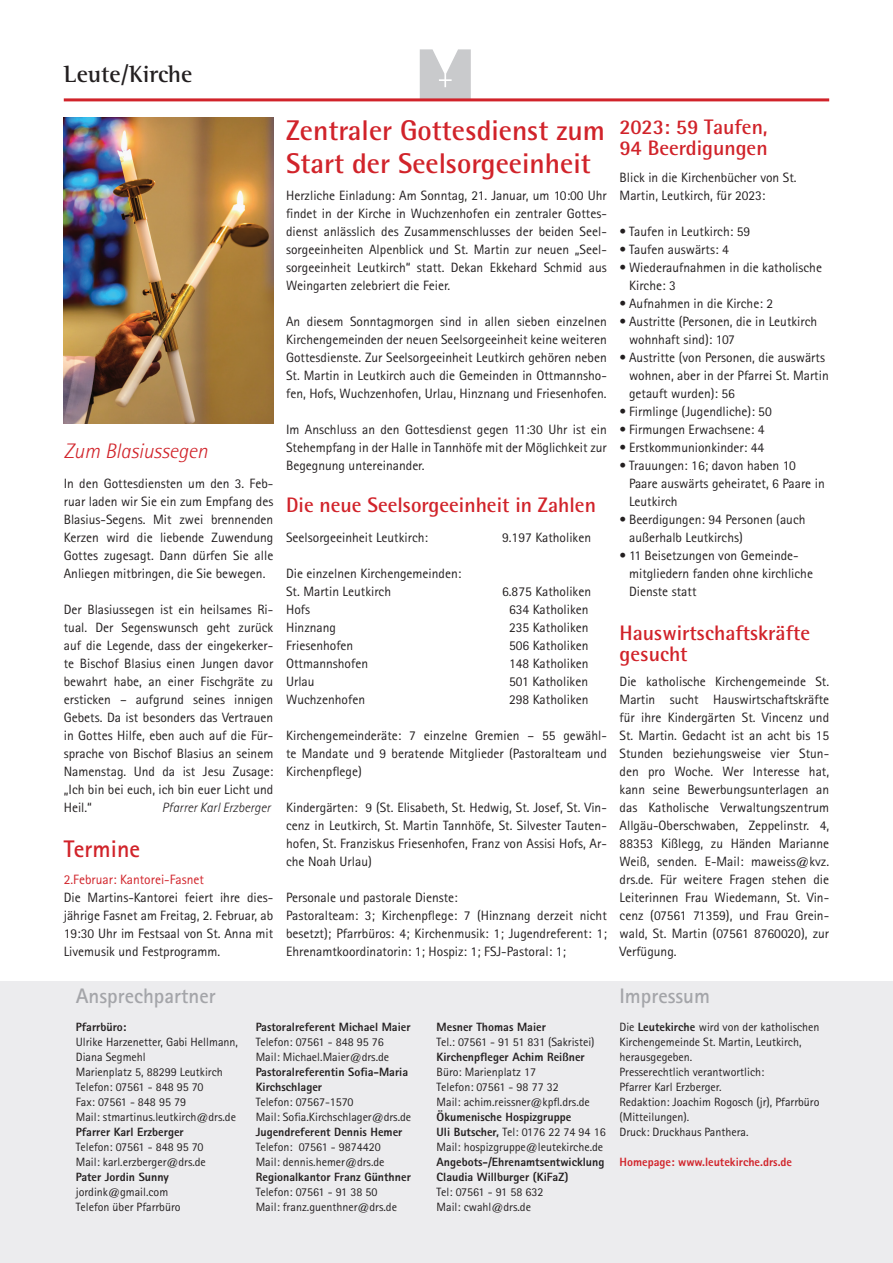
<style>
.page{position:relative;width:893px;height:1263px;background:#fff}
.page>*{position:absolute;margin:0;border:0;box-sizing:border-box;transform-origin:0 0}
.t1{font:700 28.5px/33px "Rotis Semi Sans";color:#d1232a}
.t2{font:700 24px "Rotis Semi Serif";color:#231f20}
.t3{font:700 24px "Rotis Sans Serif";color:#d1232a}
.t4{font:700 21px/21px "Rotis Semi Sans";color:#d1232a}
.t5{font:700 21px "Rotis Sans Serif";color:#a4a5a9}
.t6{font:italic 300 21px "Rotis Semi Sans";color:#d1232a}
.t7{font:13.5px/18px "Rotis Sans Serif";color:#231f20;text-align:justify}
.t8{font:13.5px "Rotis Sans Serif";color:#d1232a}
.t9{font:italic 300 13.5px "Rotis Sans Serif";color:#231f20}
.t10{font:12px/15px "Rotis Sans Serif";color:#231f20}
.t11{font:800 12px/15px "Rotis Sans Serif";color:#231f20}
.t12{font:800 12px "Rotis Sans Serif";color:#d1232a}
.s1{font-weight:800}
</style>
<div class="page">
<div style="left:0;top:982px;width:892px;height:281px;background:#ececee"></div>
<svg style="left:420px;top:49px;width:51px;height:49px;background:#d1d2d4"></svg>
<hr style="left:64px;top:98px;width:765px;height:3px;background:#d1232a">
<img style="left:64px;top:118px;width:209px;height:306px">
<h2 class="t2" style="left:64px;top:59px;width:130px">Leute/Kirche</h2>
<h3 class="t6" style="left:64px;top:438px;width:145px">Zum Blasiussegen</h3>
<p class="t7" style="left:64px;top:474px;width:211px">In den Gottesdiensten um den 3. Feb&shy;ruar laden wir Sie ein zum Empfang des Blasius-Segens. Mit zwei brennenden Kerzen wird die liebende Zuwendung Gottes zugesagt. Dann dürfen Sie alle Anliegen mitbringen, die Sie bewegen.</p>
<p class="t7" style="left:64px;top:600px;width:211px">Der Blasiussegen ist ein heilsames Ri&shy;tual. Der Segenswunsch geht zurück auf die Legende, dass der eingekerker&shy;te Bischof Blasius einen Jungen davor bewahrt habe, an einer Fischgräte zu ersticken – aufgrund seines innigen Gebets. Da ist besonders das Vertrauen in Gottes Hilfe, eben auch auf die Für&shy;sprache von Bischof Blasius an seinem Namenstag. Und da ist Jesu Zusage: „Ich bin bei euch, ich bin euer Licht und Heil.“</p>
<p class="t9" style="left:162px;top:799px;width:110px">Pfarrer Karl Erzberger</p>
<h2 class="t3" style="left:64px;top:833px;width:78px">Termine</h2>
<p class="t8" style="left:64px;top:872px;width:142px">2.Februar: Kantorei-Fasnet</p>
<p class="t7" style="left:64px;top:888px;width:211px">Die Martins-Kantorei feiert ihre dies&shy;jährige Fasnet am Freitag, 2. Februar, ab 19:30 Uhr im Festsaal von St. Anna mit Livemusik und Festprogramm.</p>
<h1 class="t1" style="left:286px;top:113px;width:320px">Zentraler Gottesdienst zum<br>Start der Seelsorgeeinheit</h1>
<h3 class="t4" style="left:619px;top:116px;width:150px">2023: 59 Taufen,<br>94 Beerdigungen</h3>
<p class="t7" style="left:620px;top:168px;width:178px">Blick in die Kirchenbücher von St.<br>Martin, Leutkirch, für 2023:</p>
<p class="t7" style="left:286px;top:186px;width:322px">Herzliche Einladung: Am Sonntag, 21. Januar, um 10:00 Uhr findet in der Kirche in Wuchzenhofen ein zentraler Gottes&shy;dienst anlässlich des Zusammenschlusses der beiden Seel&shy;sorgeeinheiten Alpenblick und St. Martin zur neuen „Seel&shy;sorgeeinheit Leutkirch“ statt. Dekan Ekkehard Schmid aus Weingarten zelebriert die Feier.</p>
<p class="t7" style="left:286px;top:312px;width:322px">An diesem Sonntagmorgen sind in allen sieben einzelnen Kirchengemeinden der neuen Seelsorgeeinheit keine weiteren Gottesdienste. Zur Seelsorgeeinheit Leutkirch gehören neben St. Martin in Leutkirch auch die Gemeinden in Ottmannsho&shy;fen, Hofs, Wuchzenhofen, Urlau, Hinznang und Friesenhofen.</p>
<p class="t7" style="left:286px;top:420px;width:322px">Im Anschluss an den Gottesdienst gegen 11:30 Uhr ist ein Stehempfang in der Halle in Tannhöfe mit der Möglichkeit zur Begegnung untereinander.</p>
<p class="t7" style="left:620px;top:222px;width:132px">• Taufen in Leutkirch: 59</p>
<p class="t7" style="left:620px;top:240px;width:111px">• Taufen auswärts: 4</p>
<p class="t7" style="left:620px;top:258px;width:204px">• Wiederaufnahmen in die katholische</p>
<p class="t7" style="left:620px;top:294px;width:155px">• Aufnahmen in die Kirche: 2</p>
<p class="t7" style="left:620px;top:312px;width:199px">• Austritte (Personen, die in Leutkirch</p>
<p class="t7" style="left:620px;top:348px;width:207px">• Austritte (von Personen, die auswärts</p>
<p class="t7" style="left:629px;top:276px;width:48px">Kirche: 3</p>
<p class="t7" style="left:629px;top:330px;width:107px">wohnhaft sind): 107</p>
<p class="t7" style="left:629px;top:366px;width:201px">wohnen, aber in der Pfarrei St. Martin getauft wurden): 56</p>
<p class="t7" style="left:620px;top:402px;width:154px">• Firmlinge (Jugendliche): 50</p>
<p class="t7" style="left:620px;top:420px;width:146px">• Firmungen Erwachsene: 4</p>
<p class="t7" style="left:620px;top:438px;width:146px">• Erstkommunionkinder: 44</p>
<p class="t7" style="left:620px;top:456px;width:178px">• Trauungen: 16; davon haben 10</p>
<h3 class="t4" style="left:286px;top:494px;width:311px">Die neue Seelsorgeeinheit in Zahlen</h3>
<p class="t7" style="left:286px;top:528px;width:143px">Seelsorgeeinheit Leutkirch:</p>
<p class="t7" style="left:502px;top:528px;width:90px">9.197 Katholiken</p>
<p class="t7" style="left:286px;top:564px;width:177px">Die einzelnen Kirchengemeinden:<br>St. Martin Leutkirch</p>
<p class="t7" style="left:502px;top:582px;width:90px">6.875 Katholiken</p>
<p class="t7" style="left:286px;top:600px;width:25px">Hofs</p>
<p class="t7" style="left:509px;top:600px;width:81px">634 Katholiken</p>
<p class="t7" style="left:286px;top:618px;width:51px">Hinznang</p>
<p class="t7" style="left:509px;top:618px;width:81px">235 Katholiken</p>
<p class="t7" style="left:286px;top:636px;width:69px">Friesenhofen</p>
<p class="t7" style="left:509px;top:636px;width:81px">506 Katholiken</p>
<p class="t7" style="left:286px;top:654px;width:83px">Ottmannshofen</p>
<p class="t7" style="left:509px;top:654px;width:81px">148 Katholiken</p>
<p class="t7" style="left:286px;top:672px;width:30px">Urlau</p>
<p class="t7" style="left:509px;top:672px;width:80px">501 Katholiken</p>
<p class="t7" style="left:286px;top:690px;width:80px">Wuchzenhofen</p>
<p class="t7" style="left:509px;top:690px;width:81px">298 Katholiken</p>
<p class="t7" style="left:286px;top:726px;width:322px">Kirchengemeinderäte: 7 einzelne Gremien – 55 gewähl&shy;te Mandate und 9 beratende Mitglieder (Pastoralteam und Kirchenpflege)</p>
<p class="t7" style="left:286px;top:798px;width:322px">Kindergärten: 9 (St. Elisabeth, St. Hedwig, St. Josef, St. Vin&shy;cenz in Leutkirch, St. Martin Tannhöfe, St. Silvester Tauten&shy;hofen, St. Franziskus Friesenhofen, Franz von Assisi Hofs, Ar&shy;che Noah Urlau)</p>
<p class="t7" style="left:286px;top:888px;width:322px;text-align:left">Personale und pastorale Dienste:<br>Pastoralteam: 3; Kirchenpflege: 7 (Hinznang derzeit nicht besetzt); Pfarrbüros: 4; Kirchenmusik: 1; Jugendreferent: 1; Ehrenamtkoordinatorin: 1; Hospiz: 1; FSJ-Pastoral: 1;</p>
<p class="t7" style="left:629px;top:474px;width:197px">Paare auswärts geheiratet, 6 Paare in<br>Leutkirch</p>
<p class="t7" style="left:629px;top:528px;width:115px">außerhalb Leutkirchs)</p>
<p class="t7" style="left:629px;top:564px;width:185px">mitgliedern fanden ohne kirchliche<br>Dienste statt</p>
<p class="t7" style="left:620px;top:510px;width:187px">• Beerdigungen: 94 Personen (auch</p>
<p class="t7" style="left:620px;top:546px;width:181px">• 11 Beisetzungen von Gemeinde-</p>
<h3 class="t4" style="left:620px;top:622px;width:192px">Hauswirtschaftskräfte gesucht</h3>
<p class="t7" style="left:620px;top:672px;width:211px">Die katholische Kirchengemeinde St.<br>Martin sucht Hauswirtschaftskräfte für ihre Kindergärten St. Vincenz und St. Martin. Gedacht ist an acht bis 15<br>Stunden beziehungsweise vier Stun&shy;den pro Woche. Wer Interesse hat, kann seine Bewerbungsunterlagen an das Katholische Verwaltungszentrum Allgäu-Oberschwaben, Zeppelinstr. 4, 88353 Kißlegg, zu Händen Marianne Weiß, senden. E-Mail: maweiss@kvz. drs.de. Für weitere Fragen stehen die Leiterinnen Frau Wiedemann, St. Vin&shy;cenz (07561 71359), und Frau Grein&shy;wald, St. Martin (07561 8760020), zur Verfügung.</p>
<h3 class="t5" style="left:76px;top:982px;width:141px">Ansprechpartner</h3>
<p class="t11" style="left:76px;top:1019px;width:52px">Pfarrbüro:</p>
<p class="t10" style="left:76px;top:1034px;width:164px">Ulrike Harzenetter, Gabi Hellmann,<br>Diana Segmehl<br>Marienplatz 5, 88299 Leutkirch<br>Telefon: 07561 - 848 95 70<br>Fax: 07561 - 848 95 79<br>Mail: stmartinus.leutkirch@drs.de</p>
<p class="t11" style="left:76px;top:1124px;width:109px">Pfarrer Karl Erzberger</p>
<p class="t10" style="left:76px;top:1139px;width:132px">Telefon: 07561 - 848 95 70<br>Mail: karl.erzberger@drs.de</p>
<p class="t11" style="left:76px;top:1169px;width:95px">Pater Jordin Sunny</p>
<p class="t10" style="left:76px;top:1184px;width:106px">jordink@gmail.com<br>Telefon über Pfarrbüro</p>
<p class="t11" style="left:256px;top:1019px;width:156px">Pastoralreferent Michael Maier</p>
<p class="t10" style="left:256px;top:1034px;width:135px">Telefon: 07561 - 848 95 76<br>Mail: Michael.Maier@drs.de</p>
<p class="t11" style="left:256px;top:1064px;width:154px">Pastoralreferentin Sofia-Maria<br>Kirchschlager</p>
<p class="t10" style="left:256px;top:1094px;width:157px">Telefon: 07567-1570<br>Mail: Sofia.Kirchschlager@drs.de</p>
<p class="t11" style="left:256px;top:1124px;width:148px">Jugendreferent Dennis Hemer</p>
<p class="t10" style="left:256px;top:1139px;width:130px">Telefon: 07561 - 9874420<br>Mail: dennis.hemer@drs.de</p>
<p class="t11" style="left:256px;top:1169px;width:157px">Regionalkantor Franz Günthner</p>
<p class="t10" style="left:256px;top:1184px;width:143px">Telefon: 07561 - 91 38 50<br>Mail: franz.guenthner@drs.de</p>
<p class="t11" style="left:437px;top:1019px;width:111px">Mesner Thomas Maier</p>
<p class="t10" style="left:437px;top:1034px;width:159px">Tel.: 07561 - 91 51 831 (Sakristei)</p>
<p class="t11" style="left:437px;top:1049px;width:150px">Kirchenpfleger Achim Reißner</p>
<p class="t10" style="left:437px;top:1064px;width:155px">Büro: Marienplatz 17<br>Telefon: 07561 - 98 77 32<br>Mail: achim.reissner@kpfl.drs.de</p>
<p class="t10" style="left:437px;top:1109px;width:171px"><span class="s1">Ökumenische Hospizgruppe<br>Uli Butscher,</span> Tel: 0176 22 74 94 16<br>Mail: hospizgruppe@leutekirche.de</p>
<p class="t11" style="left:437px;top:1154px;width:169px">Angebots-/Ehrenamtsentwicklung<br>Claudia Willburger (KiFaZ)</p>
<p class="t10" style="left:437px;top:1184px;width:108px">Tel: 07561 - 91 58 632<br>Mail: cwahl@drs.de</p>
<h3 class="t5" style="left:619px;top:982px;width:92px">Impressum</h3>
<p class="t10" style="left:619px;top:1020px;width:202px">Die <span class="s1">Leutekirche</span> wird von der katholischen<br>Kirchengemeinde St. Martin, Leutkirch, herausgegeben.<br>Presserechtlich verantwortlich:<br>Pfarrer Karl Erzberger.<br>Redaktion: Joachim Rogosch (jr), Pfarrbüro (Mitteilungen).<br>Druck: Druckhaus Panthera.</p>
<p class="t12" style="left:619px;top:1155px;width:174px">Homepage: www.leutekirche.drs.de</p>
</div>
